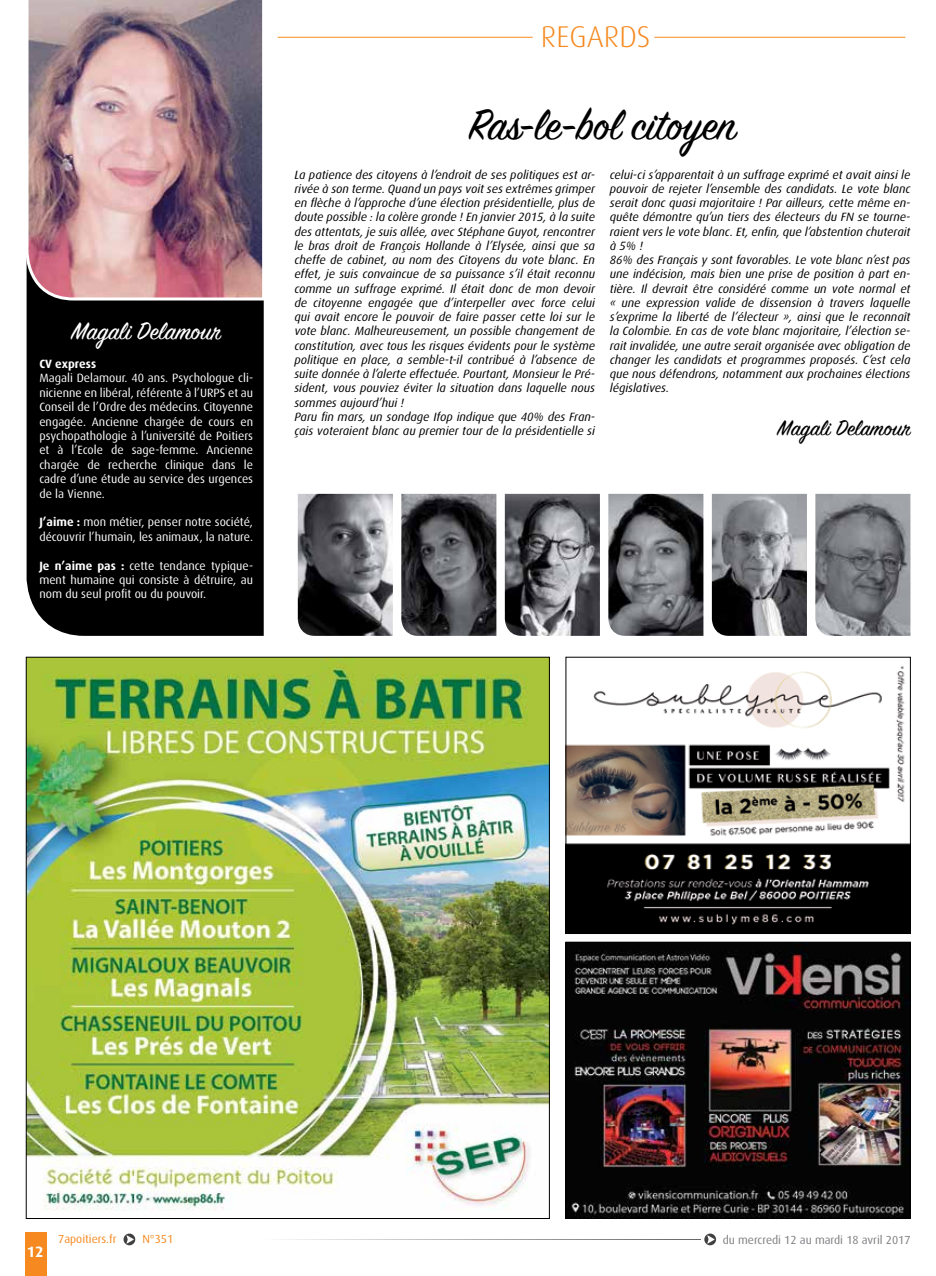
<style>
.page{position:relative;width:936px;height:1276px;background:#fff}
.page>*{position:absolute;margin:0;border:0;box-sizing:border-box;transform-origin:0 0}
.t1{font:48px "Sign Painter House Script";color:#000}
.t2{font:300 30px "Dax";color:#f6891f}
.t3{font:27px "Sign Painter House Script";color:#fff}
.t4{font:24px "Sign Painter House Script";color:#000}
.t5{font:700 15px "Dax";color:#fff}
.t6{font:italic 12px/14.2px "Dax";color:#000}
.t7{font:12px/14.4px "Dax";color:#fff;text-align:justify}
.t8{font:700 12px "Dax";color:#fff}
.t9{font:11.7px "Dax";color:#7c7e81}
.t10{font:11.7px "Dax";color:#f6891f}
.s1{font-weight:700}
</style>
<div class="page">
<div style="left:26px;top:1232px;width:21px;height:44px;background:#f6891f"></div>
<img style="left:568px;top:666px;width:340px;height:265px">
<div style="left:566px;top:657px;width:344px;height:276px;border:1px solid #000"></div>
<img style="left:568px;top:944px;width:340px;height:272px">
<div style="left:566px;top:942px;width:344px;height:276px;border:1px solid #000"></div>
<div style="left:26px;top:302px;width:238px;height:334px;background:#000"></div>
<img style="left:26px;top:0;width:238px;height:302px">
<hr style="left:654px;top:37px;width:251px;height:1px;background:#f78d1e">
<hr style="left:277px;top:37px;width:255px;height:1px;background:#f78d1e">
<img style="left:608px;top:494px;width:95px;height:142px">
<img style="left:815px;top:494px;width:95px;height:142px">
<img style="left:298px;top:494px;width:95px;height:142px">
<img style="left:401px;top:494px;width:95px;height:142px">
<img style="left:505px;top:494px;width:95px;height:142px">
<img style="left:711px;top:494px;width:95px;height:142px">
<img style="left:28px;top:659px;width:519px;height:551px">
<svg style="left:123px;top:1233px;width:12px;height:12px"></svg>
<svg style="left:704px;top:1233px;width:12px;height:12px"></svg>
<svg style="left:283px;top:1239px;width:417px;height:1px"></svg>
<h2 class="t2" style="left:541px;top:20px;width:111px">REGARDS</h2>
<h3 class="t3" style="left:72px;top:314px;width:151px">Magali Delamour</h3>
<p class="t8" style="left:39px;top:357px;width:58px">CV express</p>
<p class="t7" style="left:39px;top:371px;width:215px">Magali Delamour. 40 ans. Psychologue cli&shy;nicienne en libéral, référente à l’URPS et au Conseil de l’Ordre des médecins. Citoyenne engagée. Ancienne chargée de cours en psychopathologie à l’université de Poitiers et à l’Ecole de sage-femme. Ancienne chargée de recherche clinique dans le cadre d’une étude au service des urgences de la Vienne.</p>
<p class="t7" style="left:39px;top:515px;width:215px"><span class="s1">J’aime :</span> mon métier, penser notre société, découvrir l’humain, les animaux, la nature.</p>
<p class="t7" style="left:39px;top:558px;width:215px"><span class="s1">Je n’aime pas :</span> cette tendance typique&shy;ment humaine qui consiste à détruire, au nom du seul profit ou du pouvoir.</p>
<h1 class="t1" style="left:468px;top:95px;width:269px">Ras-le-bol citoyen</h1>
<p class="t6" style="left:294px;top:168px;width:302px">La patience des citoyens à l’endroit de ses politiques est ar&shy;rivée à son terme. Quand un pays voit ses extrêmes grimper en flèche à l’approche d’une élection présidentielle, plus de doute possible : la colère gronde ! En janvier 2015, à la suite des attentats, je suis allée, avec Stéphane Guyot, rencontrer le bras droit de François Hollande à l’Elysée, ainsi que sa cheffe de cabinet, au nom des Citoyens du vote blanc. En effet, je suis convaincue de sa puissance s’il était reconnu comme un suffrage exprimé. Il était donc de mon devoir de citoyenne engagée que d’interpeller avec force celui qui avait encore le pouvoir de faire passer cette loi sur le vote blanc. Malheureusement, un possible changement de constitution, avec tous les risques évidents pour le système politique en place, a semble-t-il contribué à l’absence de suite donnée à l’alerte effectuée. Pourtant, Monsieur le Pré&shy;sident, vous pouviez éviter la situation dans laquelle nous sommes aujourd’hui !<br>Paru fin mars, un sondage Ifop indique que 40% des Fran&shy;çais voteraient blanc au premier tour de la présidentielle si</p>
<p class="t6" style="left:609px;top:167px;width:302px">celui-ci s’apparentait à un suffrage exprimé et avait ainsi le pouvoir de rejeter l’ensemble des candidats. Le vote blanc serait donc quasi majoritaire ! Par ailleurs, cette même en&shy;quête démontre qu’un tiers des électeurs du FN se tourne&shy;raient vers le vote blanc. Et, enfin, que l’abstention chuterait à 5% !<br>86% des Français y sont favorables. Le vote blanc n’est pas une indécision, mais bien une prise de position à part en&shy;tière. Il devrait être considéré comme un vote normal et « une expression valide de dissension à travers laquelle s’exprime la liberté de l’électeur », ainsi que le reconnaît la Colombie. En cas de vote blanc majoritaire, l’élection se&shy;rait invalidée, une autre serait organisée avec obligation de changer les candidats et programmes proposés. C’est cela que nous défendrons, notamment aux prochaines élections législatives.</p>
<h3 class="t4" style="left:777px;top:413px;width:134px">Magali Delamour</h3>
<p class="t5" style="left:27px;top:1243px;width:18px">12</p>
<p class="t10" style="left:58px;top:1233px;width:60px">7apoitiers.fr</p>
<p class="t10" style="left:142px;top:1233px;width:32px">N°351</p>
<p class="t9" style="left:722px;top:1233px;width:189px">du mercredi 12 au mardi 18 avril 2017</p>
</div>
